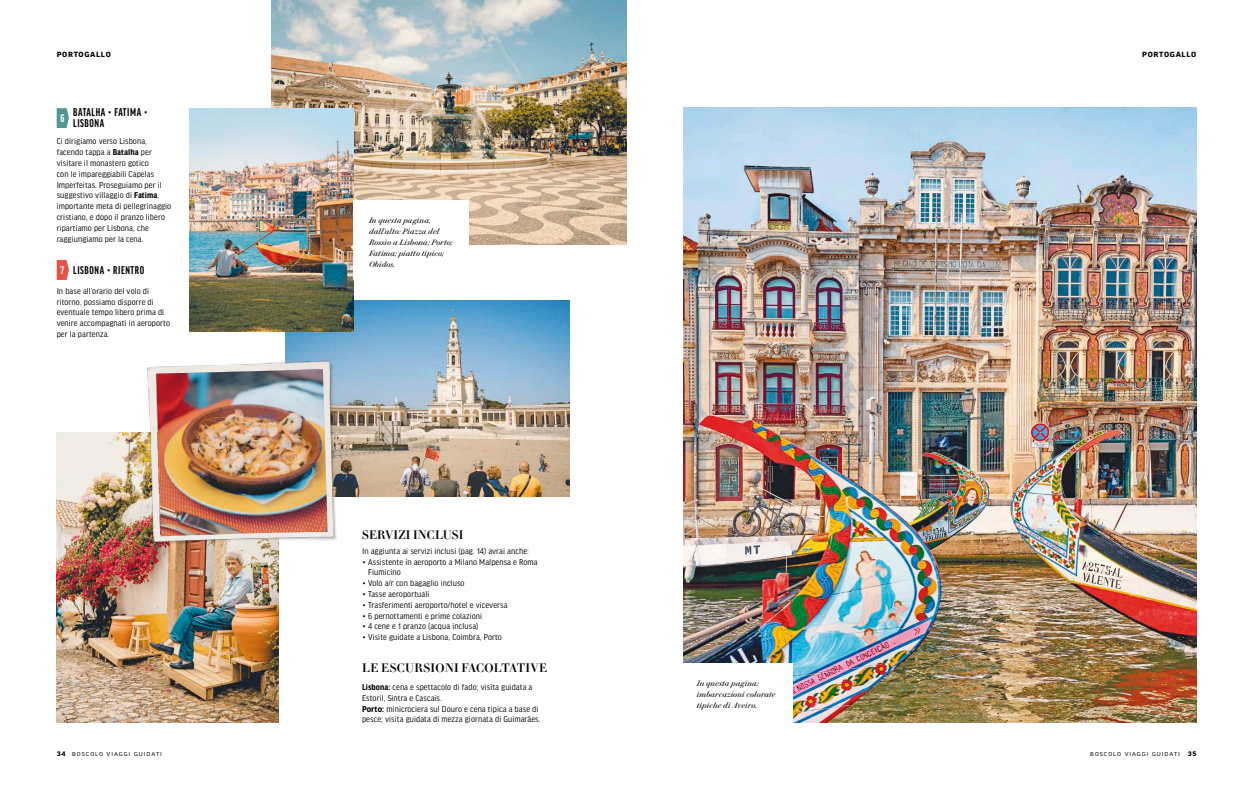
<style>
.page{position:relative;width:1253px;height:800px;background:#fff}
.page>*{position:absolute;margin:0;border:0;box-sizing:border-box;transform-origin:0 0}
.t1{font:700 extra-condensed 12px/10.9px "Good Headline Pro";letter-spacing:.05em;color:#000}
.t2{font:500 12px "Le Jeune Deck";letter-spacing:.015em;color:#000}
.t3{font:700 extra-condensed 12px "Good Headline Pro";color:#fff}
.t4{font:9px/10.8px "Good Headline Pro Narr";letter-spacing:.01em;color:#000}
.t5{font:700 expanded 8px "Good Headline Pro";letter-spacing:.085em;color:#000}
.t6{font:italic 7.5px/11px "Le Jeune Deck";letter-spacing:.025em;color:#000}
.t7{font:expanded 6px "Good Headline Pro";letter-spacing:.16em;color:#000}
.s1{font-weight:700}
.s2{color:#fff}
.s3{font-family:"Good Headline Pro";font-weight:700}
.s4{font-weight:700;font-size:7px}
</style>
<div class="page">
<img style="left:57px;top:432px;width:222px;height:290px">
<img style="left:683px;top:108px;width:513px;height:614px">
<img style="left:271px;top:0;width:355px;height:245px">
<img style="left:285px;top:301px;width:285px;height:195px">
<img style="left:189px;top:108px;width:165px;height:223px">
<svg style="left:57px;top:108px;width:12px;height:20px"></svg>
<svg style="left:57px;top:260px;width:12px;height:20px"></svg>
<div style="left:354px;top:200px;width:115px;height:80px;background:#fff"></div>
<div style="left:682px;top:663px;width:111px;height:61px;background:#fff"></div>
<img style="left:107px;top:349px;width:255px;height:207px">
<img style="left:156px;top:369px;width:172px;height:167px">
<p class="t5" style="left:57px;top:50px;width:56px">PORTOGALLO</p>
<p class="t5" style="left:1142px;top:50px;width:56px">PORTOGALLO</p>
<h1 class="t3" style="left:60px;top:112px;width:5px">6</h1>
<h1 class="t1" style="left:73px;top:107px;width:76px">BATALHA ∙ FATIMA ∙<br>LISBONA</h1>
<p class="t4" style="left:57px;top:136px;width:116px">Ci dirigiamo verso Lisbona, facendo tappa a <span class="s1">Batalha</span> per visitare il monastero gotico<br>con le impareggiabili Capelas<br>Imperfeitas. Proseguiamo per il suggestivo villaggio di <span class="s1">Fatima</span>, importante meta di pellegrinaggio cristiano, e dopo il pranzo libero ripartiamo per Lisbona, che raggiungiamo per la cena.</p>
<h1 class="t1" style="left:61px;top:264px;width:85px"><span class="s2">7</span> LISBONA ∙ RIENTRO</h1>
<p class="t4" style="left:57px;top:285px;width:115px">In base all’orario del volo di ritorno, possiamo disporre di eventuale tempo libero prima di venire accompagnati in aeroporto per la partenza.</p>
<p class="t6" style="left:369px;top:214px;width:85px">In questa pagina, dall’alto: Piazza del<br>Rossio a Lisbona; Porto;<br>Fatima; piatto tipico;<br>Obidos.</p>
<h1 class="t2" style="left:362px;top:526px;width:103px">SERVIZI INCLUSI</h1>
<p class="t4" style="left:362px;top:545px;width:168px">In aggiunta ai servizi inclusi (pag. 14) avrai anche:</p>
<p class="t4" style="left:362px;top:556px;width:177px">∙ Assistente in aeroporto a Milano Malpensa e Roma</p>
<p class="t4" style="left:368px;top:567px;width:34px">Fiumicino</p>
<p class="t4" style="left:362px;top:578px;width:104px">∙ Volo a/r con bagaglio incluso</p>
<p class="t4" style="left:362px;top:588px;width:69px">∙ Tasse aeroportuali</p>
<p class="t4" style="left:362px;top:599px;width:147px">∙ Trasferimenti aeroporto/hotel e viceversa</p>
<p class="t4" style="left:362px;top:610px;width:122px">∙ 6 pernottamenti e prime colazioni</p>
<p class="t4" style="left:362px;top:621px;width:118px">∙ 4 cene e 1 pranzo (acqua inclusa)</p>
<p class="t4" style="left:362px;top:632px;width:141px">∙ Visite guidate a Lisbona, Coimbra, Porto</p>
<h1 class="t2" style="left:362px;top:658px;width:186px">LE ESCURSIONI FACOLTATIVE</h1>
<p class="t4" style="left:362px;top:681px;width:180px"><span class="s1">Lisbona:</span> cena e spettacolo di fado; visita guidata a Estoril, Sintra e Cascais.<br><span class="s3">Porto:</span> minicrociera sul Douro e cena tipica a base di pesce; visita guidata di mezza giornata di Guimarães.</p>
<p class="t6" style="left:697px;top:676px;width:80px">In questa pagina: imbarcazioni colorate tipiche di Aveiro.</p>
<p class="t7" style="left:57px;top:750px;width:107px"><span class="s4">34</span> BOSCOLO VIAGGI GUIDATI</p>
<p class="t7" style="left:1090px;top:750px;width:107px">BOSCOLO VIAGGI GUIDATI <span class="s4">35</span></p>
</div>
